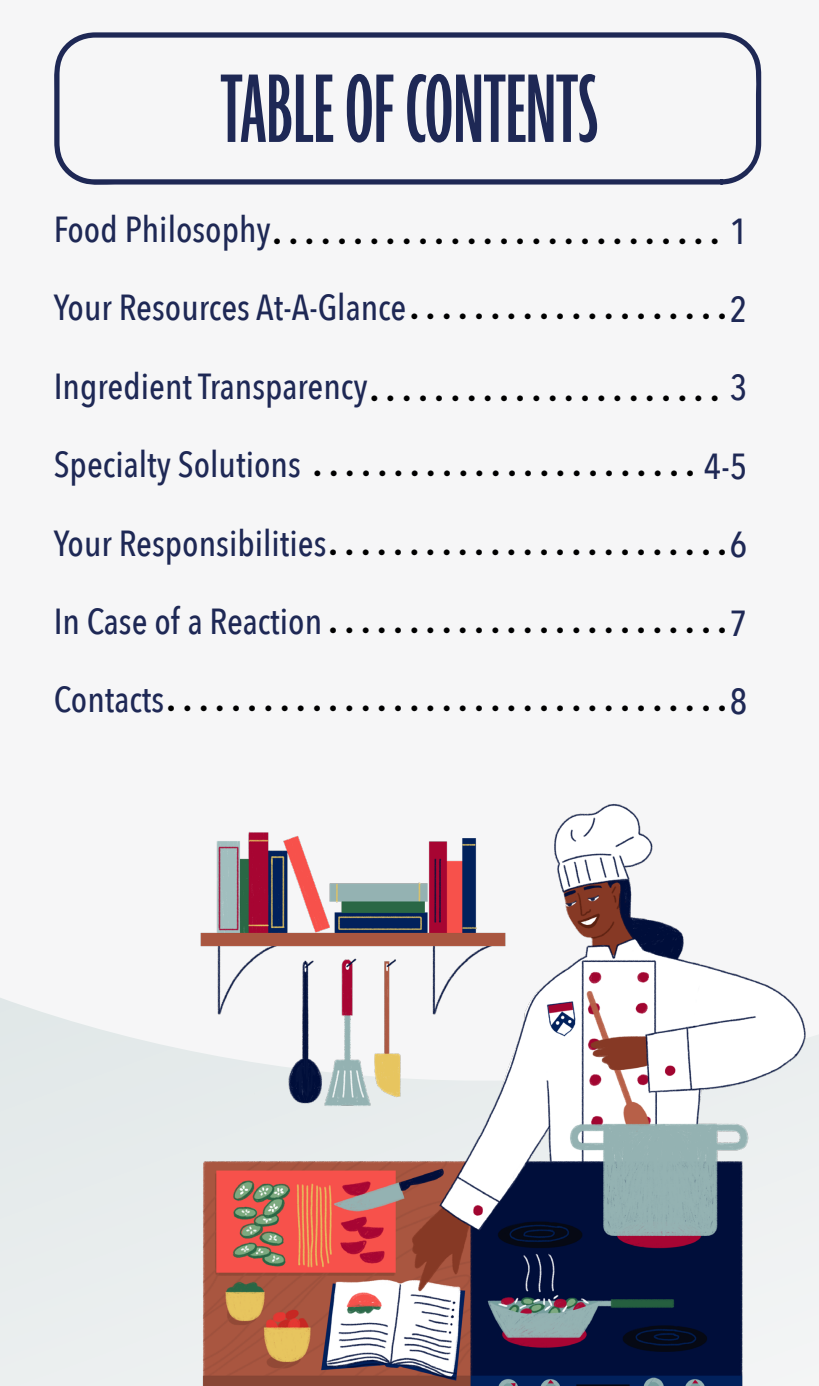
<style>
.page{position:relative;width:819px;height:1386px;background:#f6f6f7}
.page>*{position:absolute;margin:0;border:0;box-sizing:border-box;transform-origin:0 0}
.t1{font:500 ultra-condensed 105.7px "Agenda";color:#1e2855}
.t2{font:500 36.23px/78.4px "Avenir Next Condensed";color:#1e2855}
.t3{font:700 31.68px "Circular XX";color:#000}
</style>
<div class="page">
<div style="left:0;top:998px;width:74px;height:388px;background:#e6ebec"></div>
<img style="left:74px;top:803px;width:745px;height:583px">
<svg style="left:54px;top:32px;width:707px;height:153px"></svg>
<h1 class="t1" style="left:221px;top:51px;width:379px">TABLE OF CONTENTS</h1>
<p class="t2" style="left:54px;top:190px;width:354px">Food Philosophy<br>Your Resources At-A-Glance<br>Ingredient Transparency<br>Specialty Solutions<br>Your Responsibilities<br>In Case of a Reaction<br>Contacts</p>
<p class="t2" style="left:704px;top:192px;width:45px;text-align:right">1<br>2<br>3<br>4-5<br>6<br>7<br>8</p>
<p class="t3" style="left:273px;top:211px;width:448px">. . . . . . . . . . . . . . . . . . . . . . . . . . . .</p>
<p class="t3" style="left:410px;top:287px;width:318px">. . . . . . . . . . . . . . . . . . . .</p>
<p class="t3" style="left:370px;top:368px;width:351px">. . . . . . . . . . . . . . . . . . . . . .</p>
<p class="t3" style="left:313px;top:443px;width:383px">. . . . . . . . . . . . . . . . . . . . . . . .</p>
<p class="t3" style="left:329px;top:522px;width:399px">. . . . . . . . . . . . . . . . . . . . . . . . .</p>
<p class="t3" style="left:329px;top:600px;width:399px">. . . . . . . . . . . . . . . . . . . . . . . . .</p>
<p class="t3" style="left:167px;top:678px;width:561px">. . . . . . . . . . . . . . . . . . . . . . . . . . . . . . . . . . .</p>
</div>
